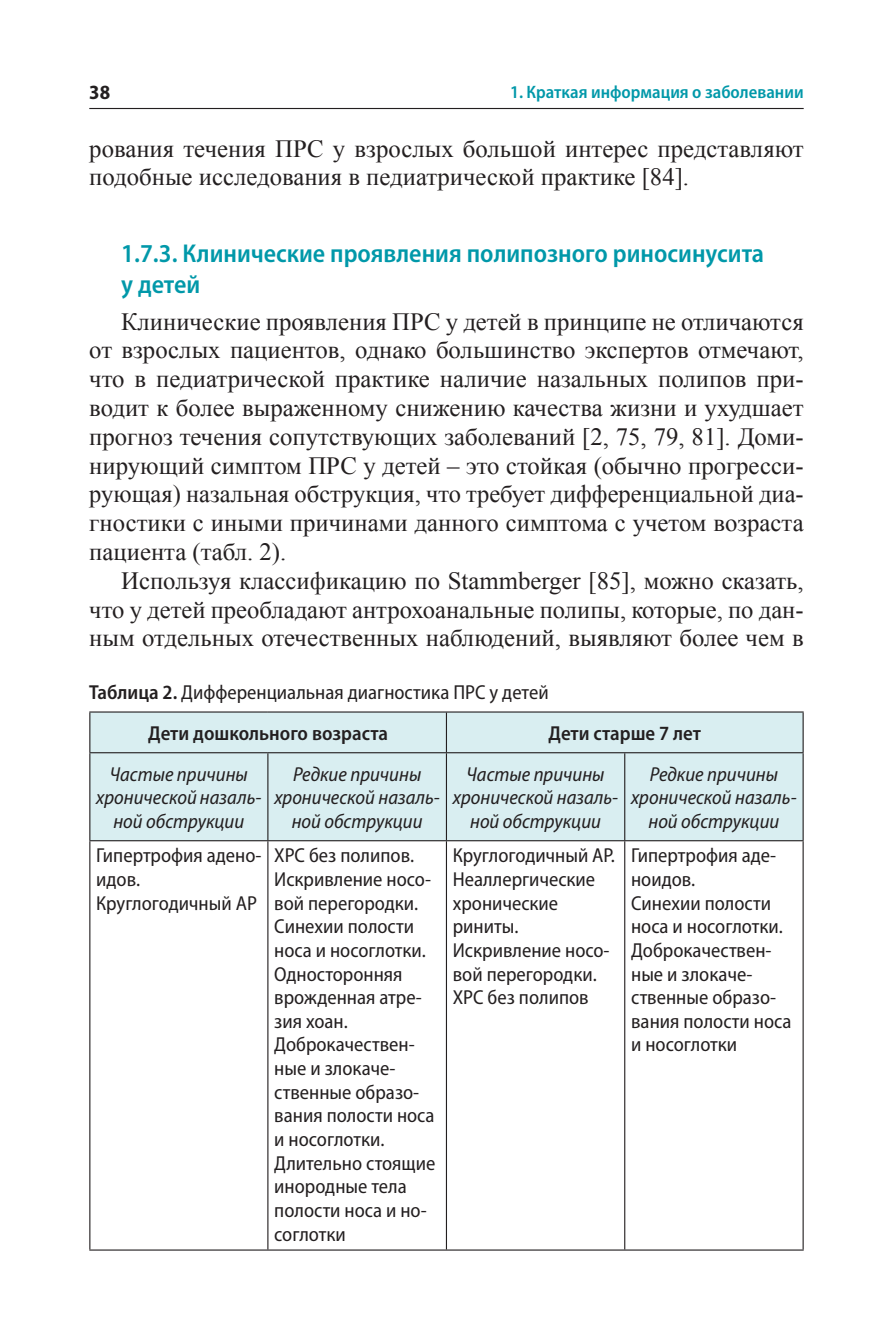
<style>
.page{position:relative;width:893px;height:1340px;background:#fff}
.page>*{position:absolute;margin:0;border:0;box-sizing:border-box;transform-origin:0 0}
.t1{font:600 semi-condensed 25.88px/31.5px "Myriad Pro";color:#0098a9}
.t2{font:24.75px/28.8px "Times New Roman";color:#231f20;text-align:justify}
.t3{font:semi-condensed 20.25px/23.6px "Myriad Pro";color:#231f20}
.t4{font:italic semi-condensed 20.25px/23.6px "Myriad Pro";color:#231f20;text-align:center}
.t5{font:600 semi-condensed 20.25px "Myriad Pro";color:#231f20}
.t6{font:700 semi-condensed 20.25px "Myriad Pro";color:#231f20}
.t7{font:600 semi-condensed 18px "Myriad Pro";color:#0098a9}
.s1{font-weight:600}
</style>
<div class="page">
<hr style="left:89px;top:108px;width:715px;height:1px;background:#231f20">
<div style="left:90px;top:712px;width:712px;height:128px;background:#d9eef1"></div>
<hr style="left:446px;top:712px;width:1px;height:40px;background:#231f20">
<hr style="left:267px;top:753px;width:1px;height:87px;background:#231f20">
<hr style="left:446px;top:753px;width:1px;height:87px;background:#231f20">
<hr style="left:624px;top:753px;width:1px;height:87px;background:#231f20">
<hr style="left:267px;top:841px;width:1px;height:408px;background:#231f20">
<hr style="left:446px;top:841px;width:1px;height:408px;background:#231f20">
<hr style="left:624px;top:841px;width:1px;height:408px;background:#231f20">
<hr style="left:89px;top:841px;width:1px;height:408px;background:#231f20">
<hr style="left:802px;top:841px;width:2px;height:408px;background:#231f20">
<hr style="left:89px;top:1249px;width:715px;height:1px;background:#231f20">
<hr style="left:89px;top:711px;width:179px;height:1px;background:#231f20">
<hr style="left:89px;top:712px;width:1px;height:40px;background:#231f20">
<hr style="left:268px;top:711px;width:536px;height:1px;background:#231f20">
<hr style="left:802px;top:712px;width:2px;height:40px;background:#231f20">
<hr style="left:89px;top:752px;width:179px;height:1px;background:#231f20">
<hr style="left:89px;top:753px;width:1px;height:87px;background:#231f20">
<hr style="left:268px;top:752px;width:536px;height:1px;background:#231f20">
<hr style="left:802px;top:753px;width:2px;height:87px;background:#231f20">
<hr style="left:89px;top:840px;width:715px;height:1px;background:#231f20">
<p class="t6" style="left:89px;top:85px;width:22px">38</p>
<p class="t7" style="left:510px;top:85px;width:295px">1. Краткая информация о заболевании</p>
<p class="t2" style="left:89px;top:134px;width:716px">рования течения ПРС у взрослых большой интерес представляют подобные исследования в педиатрической практике [84].</p>
<p class="t1" style="left:121px;top:239px;width:644px">1.7.3. Клинические проявления полипозного риносинусита у детей</p>
<p class="t2" style="left:89px;top:307px;width:716px;text-indent:32px">Клинические проявления ПРС у детей в принципе не отличаются от взрослых пациентов, однако большинство экспертов отмечают, что в педиатрической практике наличие назальных полипов при&shy;водит к более выраженному снижению качества жизни и ухудшает прогноз течения сопутствующих заболеваний [2, 75, 79, 81]. Доми&shy;нирующий симптом ПРС у детей – это стойкая (обычно прогресси&shy;рующая) назальная обструкция, что требует дифференциальной диа&shy;гностики с иными причинами данного симптома с учетом возраста пациента (табл. 2).</p>
<p class="t2" style="left:89px;top:566px;width:716px;text-indent:32px">Используя классификацию по Stammberger [85], можно сказать, что у детей преобладают антрохоанальные полипы, которые, по дан&shy;ным отдельных отечественных наблюдений, выявляют более чем в</p>
<p class="t3" style="left:148px;top:673px;width:402px;line-height:41.2px;text-indent:-59px"><span class="s1">Таблица 2.</span> Дифференциальная диагностика ПРС у детей<br><span class="s1">Дети дошкольного возраста</span></p>
<p class="t5" style="left:549px;top:725px;width:154px">Дети старше 7 лет</p>
<p class="t4" style="left:96px;top:763px;width:167px">Частые причины хронической назаль&shy;ной обструкции</p>
<p class="t4" style="left:274px;top:763px;width:167px">Редкие причины хронической назаль&shy;ной обструкции</p>
<p class="t4" style="left:453px;top:763px;width:167px">Частые причины хронической назаль&shy;ной обструкции</p>
<p class="t4" style="left:631px;top:763px;width:167px">Редкие причины хронической назаль&shy;ной обструкции</p>
<p class="t3" style="left:96px;top:845px;width:167px">Гипертрофия адено&shy;идов.<br>Круглогодичный АР</p>
<p class="t3" style="left:274px;top:845px;width:163px">ХРС без полипов.<br>Искривление носо&shy;вой перегородки.<br>Синехии полости носа и носоглотки.<br>Односторонняя врожденная атре&shy;зия хоан.<br>Доброкачествен&shy;ные и злокаче&shy;ственные образо&shy;вания полости носа и носоглотки.<br>Длительно стоящие инородные тела полости носа и но&shy;соглотки</p>
<p class="t3" style="left:453px;top:845px;width:164px">Круглогодичный АР.<br>Неаллергические хронические риниты.<br>Искривление носо&shy;вой перегородки.<br>ХРС без полипов</p>
<p class="t3" style="left:631px;top:845px;width:162px">Гипертрофия аде&shy;ноидов.<br>Синехии полости носа и носоглотки.<br>Доброкачествен&shy;ные и злокаче&shy;ственные образо&shy;вания полости носа и носоглотки</p>
</div>
